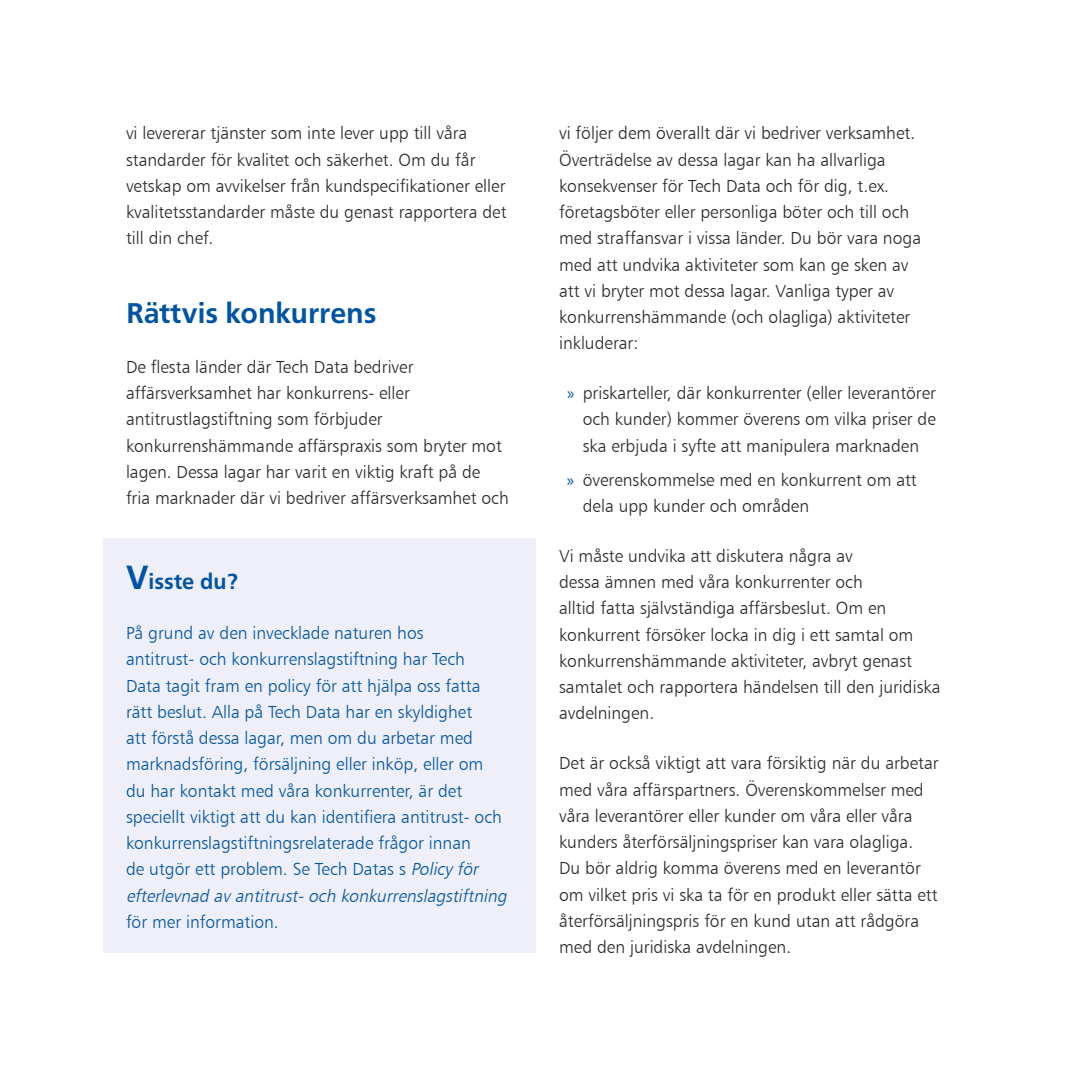
<style>
.page{position:relative;width:1071px;height:1071px;background:#fff}
.page>*{position:absolute;margin:0;border:0;box-sizing:border-box;transform-origin:0 0}
.t1{font:700 29.75px "Carto Gothic Std";color:#0054a4}
.t2{font:700 22.75px "Carto Gothic Std";color:#0054a4}
.t3{font:17.5px/26.2px "Humanist 777 BT Light B";color:#282829}
.t4{font:17.5px/26.2px "Humanist 777 BT Light B";color:#0054a4}
.s1{font-size:35px}
.s2{font-style:italic}
.s3{font-family:"Myriad Pro";color:#0054a4}
</style>
<div class="page">
<div style="left:103px;top:538px;width:433px;height:415px;background:#eeeff8"></div>
<p class="t3" style="left:126px;top:120px;width:382px">vi levererar tjänster som inte lever upp till våra standarder för kvalitet och säkerhet. Om du får vetskap om avvikelser från kundspecifikationer eller kvalitetsstandarder måste du genast rapportera det till din chef.</p>
<h1 class="t1" style="left:126px;top:296px;width:252px">Rättvis konkurrens</h1>
<p class="t3" style="left:126px;top:353px;width:384px">De flesta länder där Tech Data bedriver affärsverksamhet har konkurrens- eller antitrustlagstiftning som förbjuder konkurrenshämmande affärspraxis som bryter mot lagen. Dessa lagar har varit en viktig kraft på de fria marknader där vi bedriver affärsverksamhet och</p>
<h2 class="t2" style="left:126px;top:569px;width:114px"><span class="s1">V</span>isste du?</h2>
<p class="t4" style="left:126px;top:620px;width:386px">På grund av den invecklade naturen hos<br>antitrust- och konkurrenslagstiftning har Tech<br>Data tagit fram en policy för att hjälpa oss fatta rätt beslut. Alla på Tech Data har en skyldighet<br>att förstå dessa lagar, men om du arbetar med marknadsföring, försäljning eller inköp, eller om<br>du har kontakt med våra konkurrenter, är det speciellt viktigt att du kan identifiera antitrust- och konkurrenslagstiftningsrelaterade frågor innan<br>de utgör ett problem. Se Tech Datas s <span class="s2">Policyför efterlevnad av antitrust-och konkurrenslagstiftning</span></p>
<p class="t4" style="left:126px;top:908px;width:154px">för mer information.</p>
<p class="t3" style="left:559px;top:120px;width:363px">vi följer dem överallt där vi bedriver verksamhet.<br>Överträdelse av dessa lagar kan ha allvarliga konsekvenser för Tech Data och för dig, t.ex. företagsböter eller personliga böter och till och med straffansvar i vissa länder. Du bör vara noga med att undvika aktiviteter som kan ge sken av att vi bryter mot dessa lagar. Vanliga typer av konkurrenshämmande (och olagliga) aktiviteter inkluderar:</p>
<p class="t3" style="left:583px;top:380px;width:355px;text-align:justify;text-indent:-16px"><span class="s3">»</span> priskarteller, där konkurrenter (eller leverantörer och kunder) kommer överens om vilka priser de ska erbjuda i syfte att manipulera marknaden</p>
<p class="t3" style="left:583px;top:466px;width:336px;text-indent:-16px"><span class="s3">»</span> överenskommelse med en konkurrent om att dela upp kunder och områden</p>
<p class="t3" style="left:559px;top:542px;width:383px">Vi måste undvika att diskutera några av<br>dessa ämnen med våra konkurrenter och<br>alltid fatta självständiga affärsbeslut. Om en konkurrent försöker locka in dig i ett samtal om konkurrenshämmande aktiviteter, avbryt genast samtalet och rapportera händelsen till den juridiska avdelningen.</p>
<p class="t3" style="left:559px;top:750px;width:381px">Det är också viktigt att vara försiktig när du arbetar med våra affärspartners. Överenskommelser med våra leverantörer eller kunder om våra eller våra kunders återförsäljningspriser kan vara olagliga.<br>Du bör aldrig komma överens med en leverantör om vilket pris vi ska ta för en produkt eller sätta ett återförsäljningspris för en kund utan att rådgöra med den juridiska avdelningen.</p>
</div>
